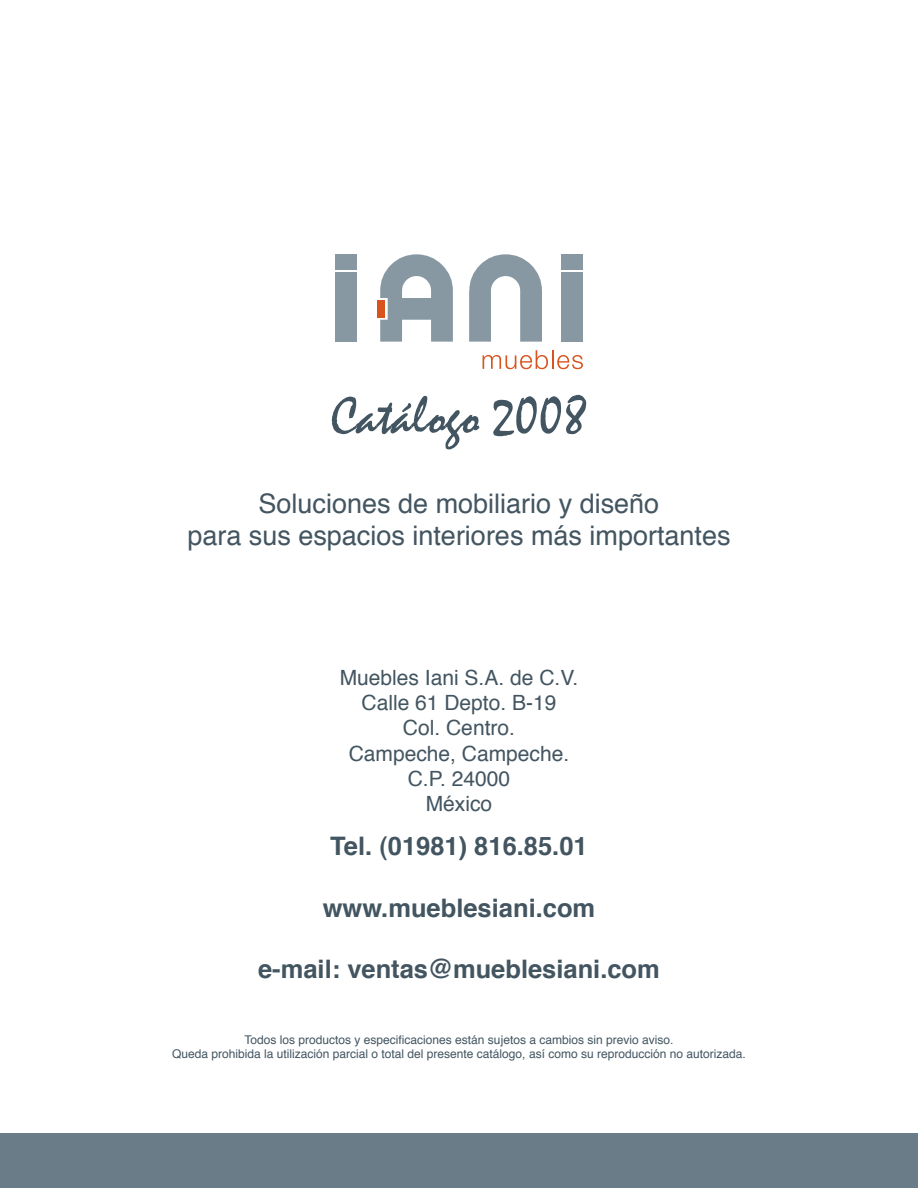
<style>
.page{position:relative;width:918px;height:1188px;background:#fff}
.page>*{position:absolute;margin:0;border:0;box-sizing:border-box;transform-origin:0 0}
.t1{font:54px "Mistral";color:#435561}
.t2{font:27px/32.4px "Helvetica";color:#435561;text-align:center}
.t3{font:700 25.5px "Helvetica";color:#435561}
.t4{font:21px/25.2px "Helvetica";color:#435561;text-align:center}
.t5{font:12px/14.4px "Helvetica";color:#435561;text-align:center}
</style>
<div class="page">
<div style="left:335px;top:272px;width:22px;height:70px;background:#8798a3"></div>
<div style="left:335px;top:254px;width:22px;height:16px;background:#8798a3"></div>
<div style="left:561px;top:272px;width:22px;height:70px;background:#8798a3"></div>
<div style="left:561px;top:254px;width:22px;height:16px;background:#8798a3"></div>
<svg style="left:380px;top:254px;width:73px;height:88px"></svg>
<svg style="left:469px;top:254px;width:73px;height:88px"></svg>
<div style="left:377px;top:300px;width:8px;height:17px;background:#d9531c"></div>
<svg style="left:483px;top:350px;width:100px;height:19px"></svg>
<div style="left:0;top:1134px;width:918px;height:54px;background:#697c87"></div>
<h1 class="t1" style="left:331px;top:386px;width:257px">Catálogo 2008</h1>
<h2 class="t2" style="left:187px;top:488px;width:545px">Soluciones de mobiliario y diseño<br>para sus espacios interiores más importantes</h2>
<h3 class="t4" style="left:340px;top:666px;width:240px">Muebles Iani S.A. de C.V.<br>Calle 61 Depto. B-19<br>Col. Centro.<br>Campeche, Campeche.<br>C.P. 24000<br>México</h3>
<h3 class="t3" style="left:330px;top:826px;width:259px">Tel. (01981) 816.85.01</h3>
<h3 class="t3" style="left:323px;top:887px;width:274px">www.mueblesiani.com</h3>
<h3 class="t3" style="left:258px;top:948px;width:403px">e-mail: ventas@mueblesiani.com</h3>
<p class="t5" style="left:172px;top:1033px;width:575px">Todos los productos y especificaciones están sujetos a cambios sin previo aviso.<br>Queda prohibida la utilización parcial o total del presente catálogo, así como su reproducción no autorizada.</p>
</div>
